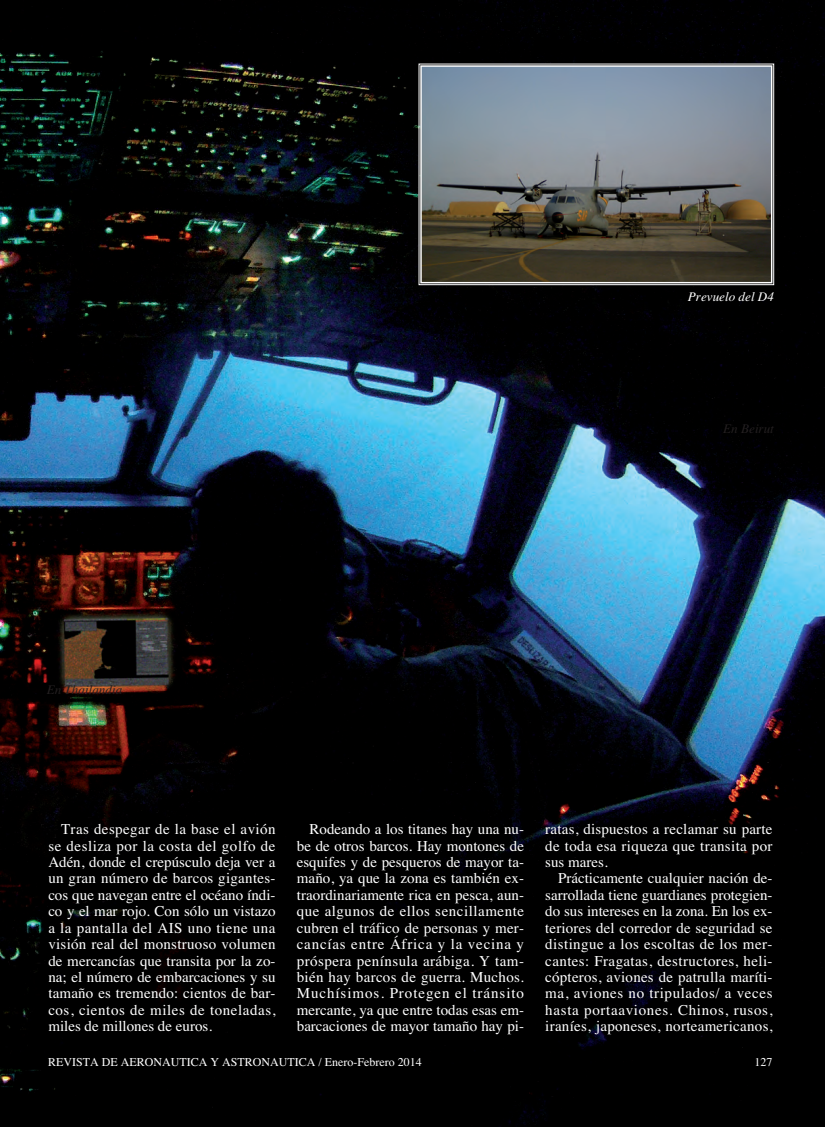
<style>
.page{position:relative;width:825px;height:1127px;background:#fff}
.page>*{position:absolute;margin:0;border:0;box-sizing:border-box;transform-origin:0 0}
.t1{font:15px/16.5px "Times";letter-spacing:.02em;color:#fff;text-align:justify}
.t2{font:italic 13.2px "Times";color:#231f20}
.t3{font:italic 13.2px "Times";color:#fff}
.t4{font:12px "Times";color:#fff}
</style>
<div class="page">
<img style="left:0;top:0;width:825px;height:1127px">
<img style="left:423px;top:68px;width:346px;height:212px">
<div style="left:419px;top:64px;width:355px;height:221px;border:1px solid #fff"></div>
<div style="left:420px;top:65px;width:352px;height:218px;border:2px solid #fff"></div>
<p class="t3" style="left:688px;top:292px;width:88px">Prevuelo del D4</p>
<p class="t2" style="left:47px;top:684px;width:77px">En Thailandia</p>
<p class="t2" style="left:723px;top:424px;width:52px">En Beirut</p>
<p class="t1" style="left:48px;top:822px;width:229px;text-indent:13px">Tras despegar de la base el avión se desliza por la costa del golfo de Adén, donde el crepúsculo deja ver a un gran número de barcos gigantes&shy;cos que navegan entre el océano índi&shy;co y el mar rojo. Con sólo un vistazo a la pantalla del AIS uno tiene una visión real del monstruoso volumen de mercancías que transita por la zo&shy;na; el número de embarcaciones y su tamaño es tremendo: cientos de bar&shy;cos, cientos de miles de toneladas, miles de millones de euros.</p>
<p class="t1" style="left:297px;top:822px;width:229px;text-indent:13px">Rodeando a los titanes hay una nu&shy;be de otros barcos. Hay montones de esquifes y de pesqueros de mayor ta&shy;maño, ya que la zona es también ex&shy;traordinariamente rica en pesca, aun&shy;que algunos de ellos sencillamente cubren el tráfico de personas y mer&shy;cancías entre África y la vecina y próspera península arábiga. Y tam&shy;bién hay barcos de guerra. Muchos.<br>Muchísimos. Protegen el tránsito mercante, ya que entre todas esas em&shy;barcaciones de mayor tamaño hay pi-</p>
<p class="t1" style="left:545px;top:822px;width:229px">ratas, dispuestos a reclamar su parte de toda esa riqueza que transita por sus mares.</p>
<p class="t1" style="left:545px;top:871px;width:229px;text-indent:13px">Prácticamente cualquier nación de&shy;sarrollada tiene guardianes protegien&shy;do sus intereses en la zona. En los ex&shy;teriores del corredor de seguridad se distingue a los escoltas de los mer&shy;cantes: Fragatas, destructores, heli&shy;cópteros, aviones de patrulla maríti&shy;ma, aviones no tripulados/ a veces hasta portaaviones. Chinos, rusos, iraníes, japoneses, norteamericanos,</p>
<p class="t4" style="left:48px;top:1058px;width:375px">REVISTA DE AERONAUTICA Y ASTRONAUTICA / Enero-Febrero 2014</p>
<p class="t4" style="left:754px;top:1058px;width:19px">127</p>
</div>
